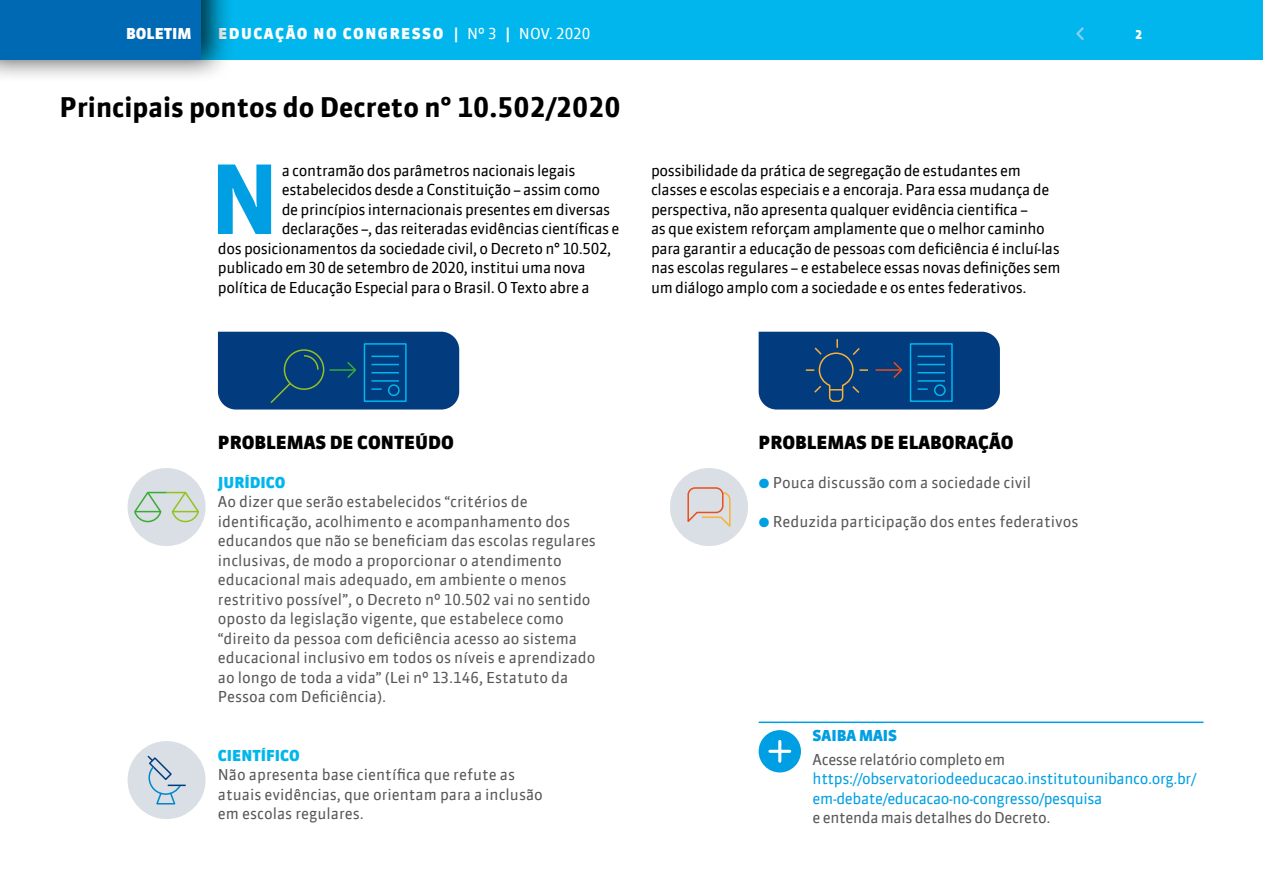
<style>
.page{position:relative;width:1263px;height:893px;background:#fff}
.page>*{position:absolute;margin:0;border:0;box-sizing:border-box;transform-origin:0 0}
.texto-capitular{font:700 94.8px "Sanuk Offc";color:#009fe3}
.titulo-pagina{font:700 27px "Sanuk Offc";color:#000}
.intertítulo{font:900 18px "Sanuk Offc";color:#000}
.texto-capitular-2{font:15px/19.5px "Sanuk Offc";letter-spacing:-.025em;color:#000}
.texto{font:15px/19.5px "Sanuk Offc";color:#575756}
.texto-info{font:15px/19.5px "Sanuk Offc";letter-spacing:-.025em;color:#009fe3}
.t1{font:900 15px "Sanuk Offc";letter-spacing:.1em;color:#fff}
.texto-info-2{font:15px "Sanuk Offc";letter-spacing:-.025em;color:#575756}
.intertítulo-2{font:900 15px "Sanuk Offc";color:#00b6ed}
.t2{font:900 15px "Sanuk Offc";color:#009fe3}
.t3{font:900 15px "Sanuk Offc";color:#fff}
.t4{font:900 12px "Sanuk Offc";color:#fff}
.s1{font-weight:700}
.s2{font-weight:400}
.s3{font-family:"Mercury Text G1";color:#009fe3}
.s4{color:#575756}
</style>
<div class="page">
<div style="left:0;top:0;width:1263px;height:60px;background:#00b6ed"></div>
<svg style="left:1076px;top:27px;width:8px;height:13px"></svg>
<div style="left:0;top:0;width:234px;height:83px;background:#000;opacity:.75"></div>
<div style="left:0;top:0;width:200px;height:60px;background:#0069b4"></div>
<div style="left:128px;top:468px;width:78px;height:78px;background:#d9dfe4;border-radius:50%"></div>
<div style="left:670px;top:468px;width:78px;height:78px;background:#d9dfe4;border-radius:50%"></div>
<div style="left:128px;top:741px;width:78px;height:78px;background:#d9dfe4;border-radius:50%"></div>
<svg style="left:218px;top:332px;width:241px;height:78px;background:#084381"></svg>
<svg style="left:759px;top:332px;width:241px;height:78px;background:#0b4381"></svg>
<svg style="left:134px;top:491px;width:65px;height:32px"></svg>
<svg style="left:687px;top:487px;width:44px;height:40px"></svg>
<svg style="left:147px;top:755px;width:39px;height:50px"></svg>
<div style="left:759px;top:730px;width:42px;height:42px;background:#009fe3;border-radius:21px"></div>
<hr style="left:778px;top:741px;width:3px;height:20px;background:#fff">
<hr style="left:770px;top:750px;width:20px;height:3px;background:#fff">
<hr style="left:759px;top:722px;width:444px;height:1px;background:#009fe3">
<p class="t3" style="left:126px;top:24px;width:67px">BOLETIM</p>
<p class="t1" style="left:218px;top:24px;width:374px">EDUCAÇÃO NO CONGRESSO <span class="s1">|</span> <span class="s2">Nº 3</span> <span class="s1">|</span> <span class="s2">NOV. 2020</span></p>
<p class="t4" style="left:1135px;top:27px;width:9px">2</p>
<p class="titulo-pagina" style="left:60px;top:90px;width:563px">Principais pontos do Decreto n° 10.502/2020</p>
<p class="texto-capitular" style="left:210px;top:141px;width:71px">N</p>
<p class="texto-capitular-2" style="left:282px;top:160px;width:295px">a contramão dos parâmetros nacionais legais</p>
<p class="texto-capitular-2" style="left:282px;top:180px;width:320px">estabelecidos desde a Constituição – assim como</p>
<p class="texto-capitular-2" style="left:282px;top:199px;width:330px">de princípios internacionais presentes em diversas</p>
<p class="texto-capitular-2" style="left:282px;top:219px;width:339px">declarações –, das reiteradas evidências científicas e</p>
<p class="texto-capitular-2" style="left:218px;top:238px;width:395px">dos posicionamentos da sociedade civil, o Decreto n° 10.502,</p>
<p class="texto-capitular-2" style="left:218px;top:258px;width:369px">publicado em 30 de setembro de 2020, institui uma nova</p>
<p class="texto-capitular-2" style="left:218px;top:277px;width:373px">política de Educação Especial para o Brasil. O Texto abre a</p>
<p class="texto-capitular-2" style="left:651px;top:160px;width:411px">possibilidade da prática de segregação de estudantes em classes e escolas especiais e a encoraja. Para essa mudança de perspectiva, não apresenta qualquer evidência cientifica –<br>as que existem reforçam amplamente que o melhor caminho para garantir a educação de pessoas com deficiência é incluí-las nas escolas regulares – e estabelece essas novas definições sem um diálogo amplo com a sociedade e os entes federativos.</p>
<p class="intertítulo" style="left:218px;top:431px;width:237px">PROBLEMAS DE CONTEÚDO</p>
<p class="intertítulo-2" style="left:218px;top:473px;width:69px">JURÍDICO</p>
<p class="texto" style="left:218px;top:492px;width:379px">Ao dizer que serão estabelecidos “critérios de identificação, acolhimento e acompanhamento dos educandos que não se beneficiam das escolas regulares inclusivas, de modo a proporcionar o atendimento educacional mais adequado, em ambiente o menos restritivo possível”, o Decreto nº 10.502 vai no sentido oposto da legislação vigente, que estabelece como “direito da pessoa com deficiência acesso ao sistema educacional inclusivo em todos os níveis e aprendizado ao longo de toda a vida” (Lei nº 13.146, Estatuto da Pessoa com Deficiência).</p>
<p class="intertítulo-2" style="left:218px;top:746px;width:84px">CIENTÍFICO</p>
<p class="texto" style="left:218px;top:765px;width:326px">Não apresenta base científica que refute as atuais evidências, que orientam para a inclusão em escolas regulares.</p>
<p class="intertítulo" style="left:759px;top:431px;width:256px">PROBLEMAS DE ELABORAÇÃO</p>
<p class="texto" style="left:759px;top:472px;width:274px"><span class="s3">•</span> Pouca discussão com a sociedade civil</p>
<p class="texto" style="left:759px;top:511px;width:321px"><span class="s3">•</span> Reduzida participação dos entes federativos</p>
<p class="t2" style="left:813px;top:726px;width:86px">SAIBA MAIS</p>
<p class="texto-info-2" style="left:813px;top:750px;width:194px">Acesse relatório completo em</p>
<p class="texto-info" style="left:813px;top:769px;width:385px">https://observatoriodeeducacao.institutounibanco.org.br/ em-debate/educacao-no-congresso/pesquisa<br><span class="s4">e entenda mais detalhes do Decreto.</span></p>
</div>
